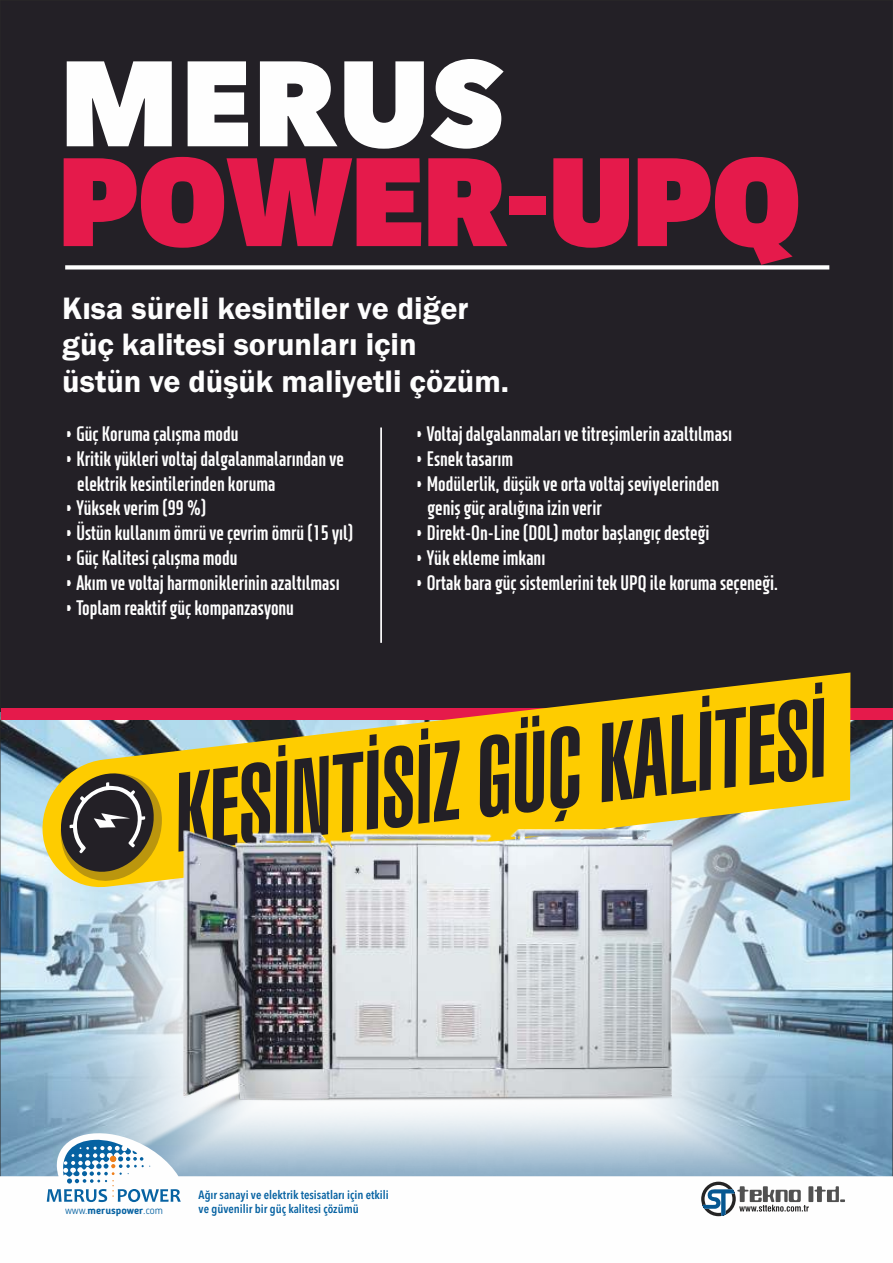
<style>
.page{position:relative;width:893px;height:1263px;background:#232026}
.page>*{position:absolute;margin:0;border:0;box-sizing:border-box;transform-origin:0 0}
.t1{font:800 119.85px "Avenir Next LT Pro";color:#fefefe}
.t2{font:900 117px "Clan";color:#e51a4b}
.t3{font:900 extra-condensed 108.45px "Swiss 911 BT";color:#232026;scale:.96 1}
.t4{font:600 32.1px/36.5px "Franklin Gothic";color:#fefefe}
.t5{font:800 20.7px/24.8px "XXII Neue Norm Rnd Cnd";color:#fefefe}
.t6{font:600 condensed 12px "Avenir Next LT Pro";color:#0662a2}
.t7{font:700 10.5px "Blogger Sans";color:#0662a2}
.s1{font-weight:300}
</style>
<div class="page">
<img style="left:2px;top:734px;width:889px;height:392px">
<svg style="left:0;top:1126px;width:893px;height:137px;background:#dde7ee"></svg>
<svg style="left:65px;top:265px;width:764px;height:4px;background:#eee"></svg>
<hr style="left:380px;top:427px;width:2px;height:216px;background:#fefefe">
<svg style="left:701px;top:1182px;width:144px;height:34px;background:#babfc3"></svg>
<svg style="left:47px;top:1139px;width:134px;height:63px;background:#b1ccde"></svg>
<div style="left:2px;top:708px;width:891px;height:11px;background:#e51a4b"></div>
<svg style="left:41px;top:672px;width:809px;height:219px;fill:#fecc00"></svg>
<svg style="left:59px;top:768px;width:103px;height:114px"></svg>
<img style="left:184px;top:829px;width:505px;height:301px">
<h1 class="t1" style="left:59px;top:56px;width:447px">MERUS</h1>
<h2 class="t2" style="left:59px;top:155px;width:743px">POWER-UPQ</h2>
<h3 class="t4" style="left:62px;top:292px;width:448px">Kısa süreli kesintiler ve diğer güç kalitesi sorunları için<br>üstün ve düşük maliyetli çözüm.</h3>
<p class="t5" style="left:415px;top:423px;width:319px">• Voltaj dalgalanmaları ve titreşimlerin azaltılması</p>
<p class="t5" style="left:415px;top:448px;width:100px">• Esnek tasarım</p>
<p class="t5" style="left:428px;top:473px;width:293px;text-indent:-13px">• Modülerlik, düşük ve orta voltaj seviyelerinden geniş güç aralığına izin verir</p>
<p class="t5" style="left:415px;top:522px;width:296px">• Direkt-On-Line (DOL) motor başlangıç desteği</p>
<p class="t5" style="left:415px;top:547px;width:132px">• Yük ekleme imkanı</p>
<p class="t5" style="left:415px;top:572px;width:365px">• Ortak bara güç sistemlerini tek UPQ ile koruma seçeneği.</p>
<p class="t5" style="left:64px;top:423px;width:176px">• Güç Koruma çalışma modu</p>
<p class="t5" style="left:77px;top:448px;width:268px;text-indent:-13px">• Kritik yükleri voltaj dalgalanmalarından ve elektrik kesintilerinden koruma</p>
<p class="t5" style="left:64px;top:498px;width:143px">• Yüksek verim (99 %)</p>
<p class="t5" style="left:64px;top:522px;width:290px">• Üstün kullanım ömrü ve çevrim ömrü (15 yıl)</p>
<p class="t5" style="left:64px;top:547px;width:175px">• Güç Kalitesi çalışma modu</p>
<p class="t5" style="left:64px;top:572px;width:277px">• Akım ve voltaj harmoniklerinin azaltılması</p>
<p class="t5" style="left:64px;top:597px;width:231px">• Toplam reaktif güç kompanzasyonu</p>
<h3 class="t3" style="left:166px;top:772px;width:684px;rotate:-7deg">KESİNTİSİZ GÜÇ KALİTESİ</h3>
<p class="t6" style="left:199px;top:1190px;width:192px">Ağır sanayi ve elektrik tesisatları için etkili</p>
<p class="t7" style="left:65px;top:1206px;width:99px"><span class="s1">www.</span>meruspower<span class="s1">.com</span></p>
<p class="t6" style="left:199px;top:1204px;width:162px">ve güvenilir bir güç kalitesi çözümü</p>
</div>
